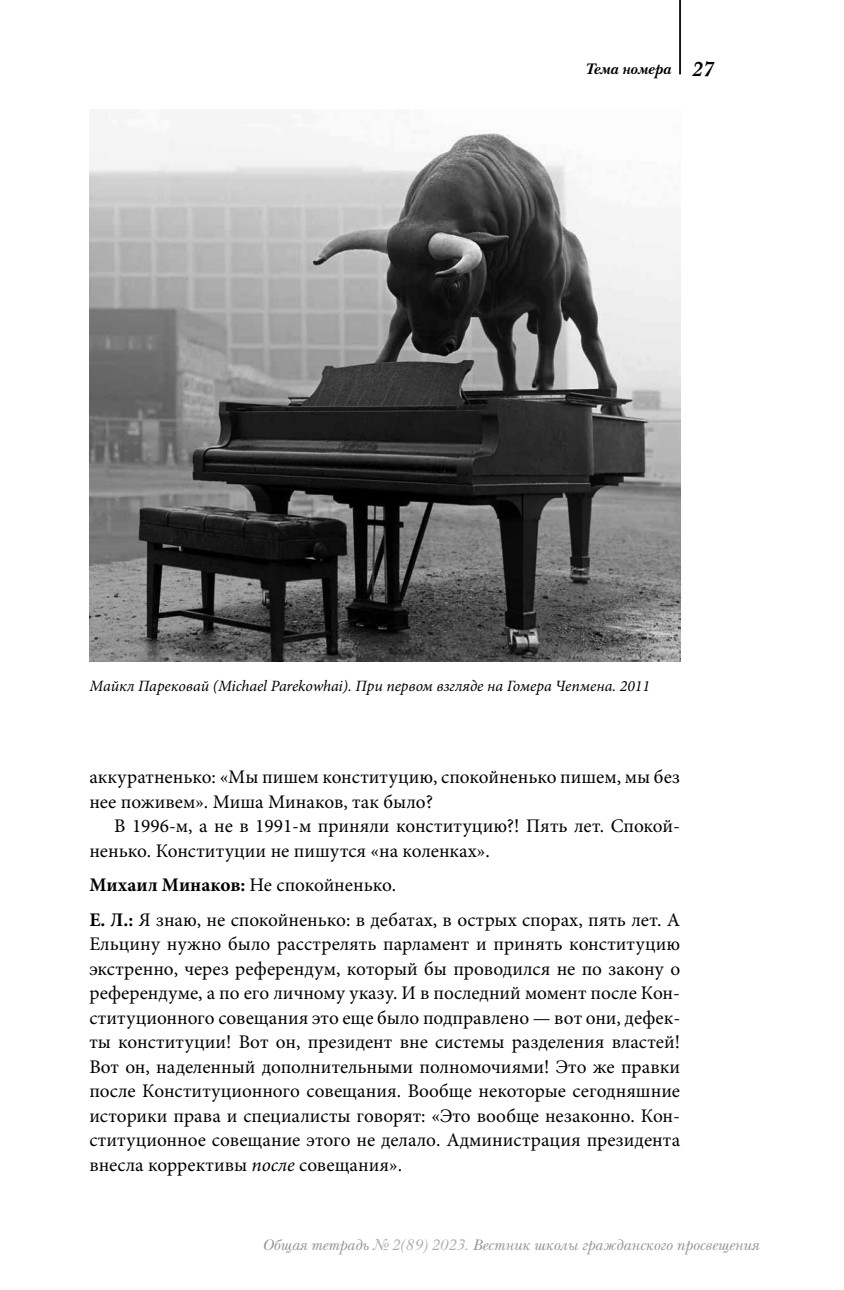
<style>
.page{position:relative;width:844px;height:1290px;background:#fff}
.page>*{position:absolute;margin:0;border:0;box-sizing:border-box;transform-origin:0 0}
.t1{font:19.25px/24.5px "Minion Pro";color:#000}
.t2{font:italic 15.75px "Minion Pro";color:#000}
.t3{font:italic 15.75px "New Baskerville C";color:#959595}
.t4{font:italic 700 15.75px "New Baskerville C";color:#000}
.s1{font-size:21px}
.s2{font-weight:700}
.s3{font-style:italic}
.s4{color:#acacac}
</style>
<div class="page">
<hr style="left:679px;top:0;width:1px;height:74px;background:#000">
<img style="left:89px;top:133px;width:591px;height:529px">
<p class="t4" style="left:585px;top:60px;width:129px">Тема номера <span class="s1">27</span></p>
<p class="t2" style="left:89px;top:676px;width:562px">Майкл Парековай (Michael Parekowhai). При первом взгляде на Гомера Чепмена. 2011</p>
<p class="t1" style="left:89px;top:765px;width:592px">аккуратненько: «Мы пишем конституцию, спокойненько пишем, мы без нее поживем». Миша Минаков, так было?</p>
<p class="t1" style="left:89px;top:814px;width:592px;text-indent:25px">В 1996-м, а не в 1991-м приняли конституцию?! Пять лет. Спокой&shy;ненько. Конституции не пишутся «на коленках».</p>
<p class="t1" style="left:89px;top:868px;width:592px;line-height:34.5px"><span class="s2">Михаил Минаков:</span> Не спокойненько.<br><span class="s2">Е. Л.:</span> Я знаю, не спокойненько: в дебатах, в острых спорах, пять лет. А</p>
<p class="t1" style="left:89px;top:932px;width:592px;text-align:justify">Ельцину нужно было расстрелять парламент и принять конституцию экстренно, через референдум, который бы проводился не по закону о референдуме, а по его личному указу. И в последний момент после Кон&shy;ституционного совещания это еще было подправлено — вот они, дефек&shy;ты конституции! Вот он, президент вне системы разделения властей!<br>Вот он, наделенный дополнительными полномочиями! Это же правки после Конституционного совещания. Вообще некоторые сегодняшние историки права и специалисты говорят: «Это вообще незаконно. Кон&shy;ституционное совещание этого не делало. Администрация президента внесла коррективы <span class="s3">после</span> совещания».</p>
<p class="t3" style="left:262px;top:1235px;width:498px">Общая тетрадь <span class="s4">№ 2(89) 2023.</span> Вестник школы гражданского просвещения</p>
</div>
